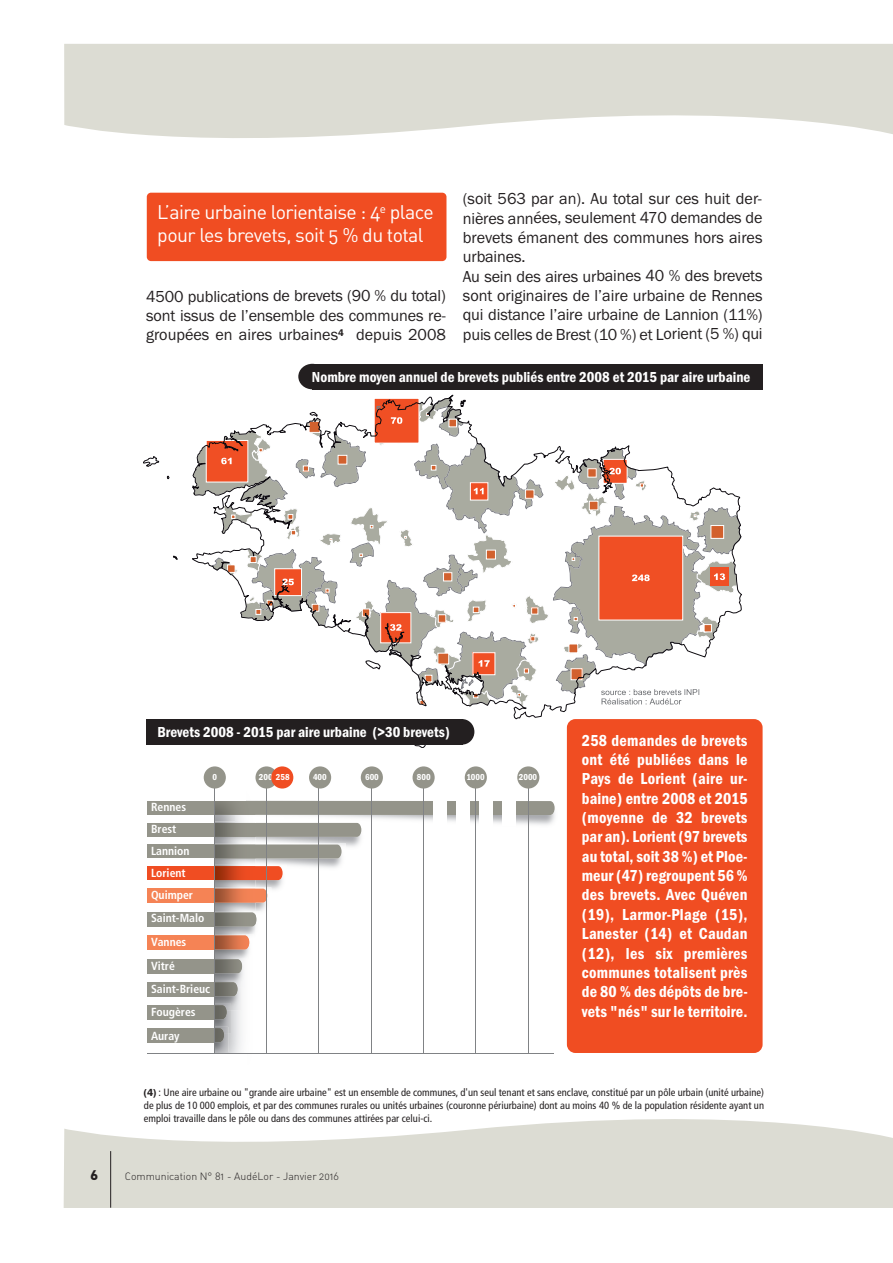
<style>
.page{position:relative;width:893px;height:1263px;background:#fff}
.page>*{position:absolute;margin:0;border:0;box-sizing:border-box;transform-origin:0 0}
.t1{font:19.5px/22.5px "DIN Regular Alternate";letter-spacing:-.03em;color:#fff}
.t2{font:16.5px/19.4px "Franklin Gothic";letter-spacing:-.01em;color:#231f20;text-align:justify}
.t3{font:600 condensed 16.5px/19.4px "Franklin Gothic";letter-spacing:.005em;color:#fff;text-align:justify}
.t4{font:600 condensed 15px "Franklin Gothic";color:#fff}
.t5{font:13.5px "DIN Black Alternate";color:#231f20}
.t6{font:700 condensed 11.7px/23px "Frutiger";color:#fff}
.t7{font:condensed 10.5px/12.6px "Frutiger";color:#231f20;text-align:justify}
.t8{font:10.5px "DIN Light Alternate";color:#231f20}
.t9{font:600 condensed 9px "Franklin Gothic";color:#fff}
.s1{font-family:"Franklin Gothic";font-weight:600;font-stretch:normal}
</style>
<div class="page">
<svg style="left:64px;top:44px;width:829px;height:94px;background:#e0e0d8"></svg>
<svg style="left:64px;top:1119px;width:829px;height:89px;background:#e0e0d8"></svg>
<hr style="left:110px;top:1151px;width:1px;height:57px;background:#231f20">
<div style="left:567px;top:719px;width:196px;height:334px;background:#f04d22;border-radius:9px"></div>
<svg style="left:414px;top:745px;width:12px;height:3px"></svg>
<svg style="left:143px;top:456px;width:16px;height:11px"></svg>
<svg style="left:192px;top:395px;width:550px;height:313px"></svg>
<div style="left:312px;top:364px;width:451px;height:25px;background:#231f20"></div>
<div style="left:298px;top:364px;width:28px;height:25px;background:#231f20;border-radius:50%"></div>
<div style="left:146px;top:719px;width:316px;height:26px;background:#231f20"></div>
<div style="left:450px;top:719px;width:24px;height:26px;background:#231f20;border-radius:50%"></div>
<img style="left:255px;top:800px;width:300px;height:25px">
<img style="left:215px;top:822px;width:150px;height:25px">
<img style="left:215px;top:843px;width:131px;height:25px">
<img style="left:215px;top:865px;width:72px;height:25px">
<svg style="left:255px;top:866px;width:28px;height:14px"></svg>
<img style="left:215px;top:887px;width:56px;height:24px">
<svg style="left:255px;top:889px;width:11px;height:13px"></svg>
<img style="left:215px;top:926px;width:40px;height:8px">
<img style="left:215px;top:815px;width:40px;height:24px">
<img style="left:235px;top:800px;width:20px;height:22px">
<div style="left:255px;top:801px;width:300px;height:14px;background:#94948a"></div>
<img style="left:215px;top:801px;width:40px;height:14px">
<svg style="left:215px;top:822px;width:146px;height:15px;background:#9d9d94"></svg>
<img style="left:215px;top:823px;width:40px;height:14px">
<svg style="left:255px;top:844px;width:87px;height:14px"></svg>
<img style="left:215px;top:844px;width:40px;height:14px">
<img style="left:215px;top:866px;width:40px;height:14px">
<img style="left:215px;top:889px;width:40px;height:13px">
<svg style="left:215px;top:911px;width:42px;height:14px"></svg>
<img style="left:215px;top:912px;width:40px;height:14px">
<img style="left:215px;top:940px;width:36px;height:23px">
<img style="left:215px;top:935px;width:34px;height:14px">
<img style="left:215px;top:958px;width:31px;height:29px">
<img style="left:215px;top:959px;width:27px;height:14px">
<img style="left:215px;top:987px;width:27px;height:23px">
<img style="left:215px;top:981px;width:27px;height:6px">
<img style="left:215px;top:982px;width:23px;height:14px">
<img style="left:215px;top:1004px;width:16px;height:29px">
<img style="left:215px;top:1005px;width:12px;height:14px">
<img style="left:215px;top:1033px;width:13px;height:19px">
<img style="left:215px;top:1027px;width:13px;height:6px">
<img style="left:215px;top:1028px;width:9px;height:14px">
<div style="left:146px;top:801px;width:68px;height:13px;background:#94948a"></div>
<div style="left:146px;top:823px;width:68px;height:14px;background:#94948a"></div>
<div style="left:146px;top:845px;width:68px;height:13px;background:#94948a"></div>
<div style="left:146px;top:912px;width:68px;height:14px;background:#94948a"></div>
<div style="left:146px;top:959px;width:68px;height:14px;background:#94948a"></div>
<div style="left:146px;top:982px;width:68px;height:14px;background:#94948a"></div>
<div style="left:146px;top:1005px;width:68px;height:14px;background:#94948a"></div>
<div style="left:146px;top:1028px;width:68px;height:14px;background:#94948a"></div>
<div style="left:146px;top:866px;width:68px;height:14px;background:#f04d22"></div>
<div style="left:146px;top:889px;width:68px;height:14px;background:#f58355"></div>
<div style="left:146px;top:935px;width:68px;height:14px;background:#f58355"></div>
<hr style="left:528px;top:787px;width:1px;height:266px;background:#808285">
<hr style="left:475px;top:787px;width:1px;height:266px;background:#808285">
<hr style="left:423px;top:787px;width:1px;height:266px;background:#808285">
<hr style="left:371px;top:787px;width:1px;height:266px;background:#808285">
<hr style="left:318px;top:787px;width:1px;height:266px;background:#808285">
<hr style="left:266px;top:787px;width:1px;height:266px;background:#808285">
<div style="left:517px;top:766px;width:22px;height:22px;background:#94948a;border-radius:50%"></div>
<div style="left:465px;top:766px;width:22px;height:22px;background:#94948a;border-radius:50%"></div>
<div style="left:413px;top:766px;width:22px;height:22px;background:#94948a;border-radius:50%"></div>
<div style="left:361px;top:766px;width:22px;height:22px;background:#94948a;border-radius:50%"></div>
<div style="left:309px;top:766px;width:22px;height:22px;background:#94948a;border-radius:50%"></div>
<div style="left:255px;top:766px;width:23px;height:22px;background:#94948a;border-radius:50%"></div>
<div style="left:271px;top:766px;width:22px;height:22px;background:#f04d22;border-radius:50%"></div>
<div style="left:433px;top:796px;width:14px;height:30px;background:#fff"></div>
<div style="left:456px;top:796px;width:14px;height:32px;background:#fff"></div>
<div style="left:479px;top:796px;width:14px;height:34px;background:#fff"></div>
<div style="left:502px;top:796px;width:14px;height:30px;background:#fff"></div>
<div style="left:126px;top:773px;width:119px;height:28px;background:#fff"></div>
<hr style="left:214px;top:787px;width:1px;height:266px;background:#808285">
<div style="left:204px;top:766px;width:22px;height:22px;background:#94948a;border-radius:50%"></div>
<hr style="left:147px;top:1052px;width:407px;height:1px;background:#808285">
<div style="left:114px;top:777px;width:33px;height:287px;background:#fff"></div>
<div style="left:147px;top:193px;width:299px;height:68px;background:#f04d22;border-radius:4px"></div>
<p class="t1" style="left:157px;top:201px;width:278px">L’aire urbaine lorientaise : 4<sup>e</sup> place pour les brevets, soit 5 % du total</p>
<p class="t2" style="left:146px;top:286px;width:301px">4500 publications de brevets (90 % du total) sont issus de l’ensemble des communes re&shy;groupées en aires urbaines<sup>4</sup> depuis 2008</p>
<p class="t2" style="left:463px;top:189px;width:301px;text-align:left">(soit 563 par an). Au total sur ces huit der&shy;nières années, seulement 470 demandes de brevets émanent des communes hors aires urbaines.<br>Au sein des aires urbaines 40 % des brevets sont originaires de l’aire urbaine de Rennes qui distance l’aire urbaine de Lannion (11%) puis celles de Brest (10 %) et Lorient (5 %) qui</p>
<p class="t4" style="left:312px;top:368px;width:440px">Nombre moyen annuel de brevets publiés entre 2008 et 2015 par aire urbaine</p>
<p class="t4" style="left:157px;top:723px;width:294px">Brevets 2008 - 2015 par aire urbaine (&gt;30 brevets)</p>
<p class="t9" style="left:212px;top:771px;width:6px">0</p>
<p class="t9" style="left:259px;top:771px;width:32px">200 258</p>
<p class="t9" style="left:313px;top:771px;width:15px">400</p>
<p class="t9" style="left:365px;top:771px;width:15px">600</p>
<p class="t9" style="left:417px;top:771px;width:15px">800</p>
<p class="t9" style="left:466px;top:771px;width:20px">1000</p>
<p class="t9" style="left:519px;top:771px;width:20px">2000</p>
<p class="t6" style="left:151px;top:796px;width:37px">Rennes</p>
<p class="t6" style="left:151px;top:818px;width:27px">Brest</p>
<p class="t6" style="left:151px;top:840px;width:40px">Lannion</p>
<p class="t6" style="left:151px;top:861px;width:55px">Lorient<br>Quimper<br>Saint-Malo<br>Vannes</p>
<p class="t6" style="left:151px;top:955px;width:25px">Vitré</p>
<p class="t6" style="left:151px;top:977px;width:61px">Saint-Brieuc</p>
<p class="t6" style="left:151px;top:1000px;width:46px;line-height:23.9px">Fougères<br>Auray</p>
<p class="t3" style="left:582px;top:730px;width:167px">258 demandes de brevets ont été publiées dans le Pays de Lorient (aire ur&shy;baine) entre 2008 et 2015 (moyenne de 32 brevets par an). Lorient (97 brevets au total, soit 38 %) et Ploe&shy;meur (47) regroupent 56 % des brevets. Avec Quéven (19), Larmor-Plage (15), Lanester (14) et Caudan (12), les six premières communes totalisent près de 80 % des dépôts de bre&shy;vets "nés" sur le territoire.</p>
<p class="t7" style="left:144px;top:1086px;width:622px"><span class="s1">(4)</span> : Une aire urbaine ou "grande aire urbaine" est un ensemble de communes, d'un seul tenant et sans enclave, constitué par un pôle urbain (unité urbaine) de plus de 10 000 emplois, et par des communes rurales ou unités urbaines (couronne périurbaine) dont au moins 40 % de la population résidente ayant un emploi travaille dans le pôle ou dans des communes attirées par celui-ci.</p>
<p class="t5" style="left:91px;top:1167px;width:9px">6</p>
<p class="t8" style="left:125px;top:1170px;width:216px">Communication N° 81 - AudéLor - Janvier 2016</p>
</div>
